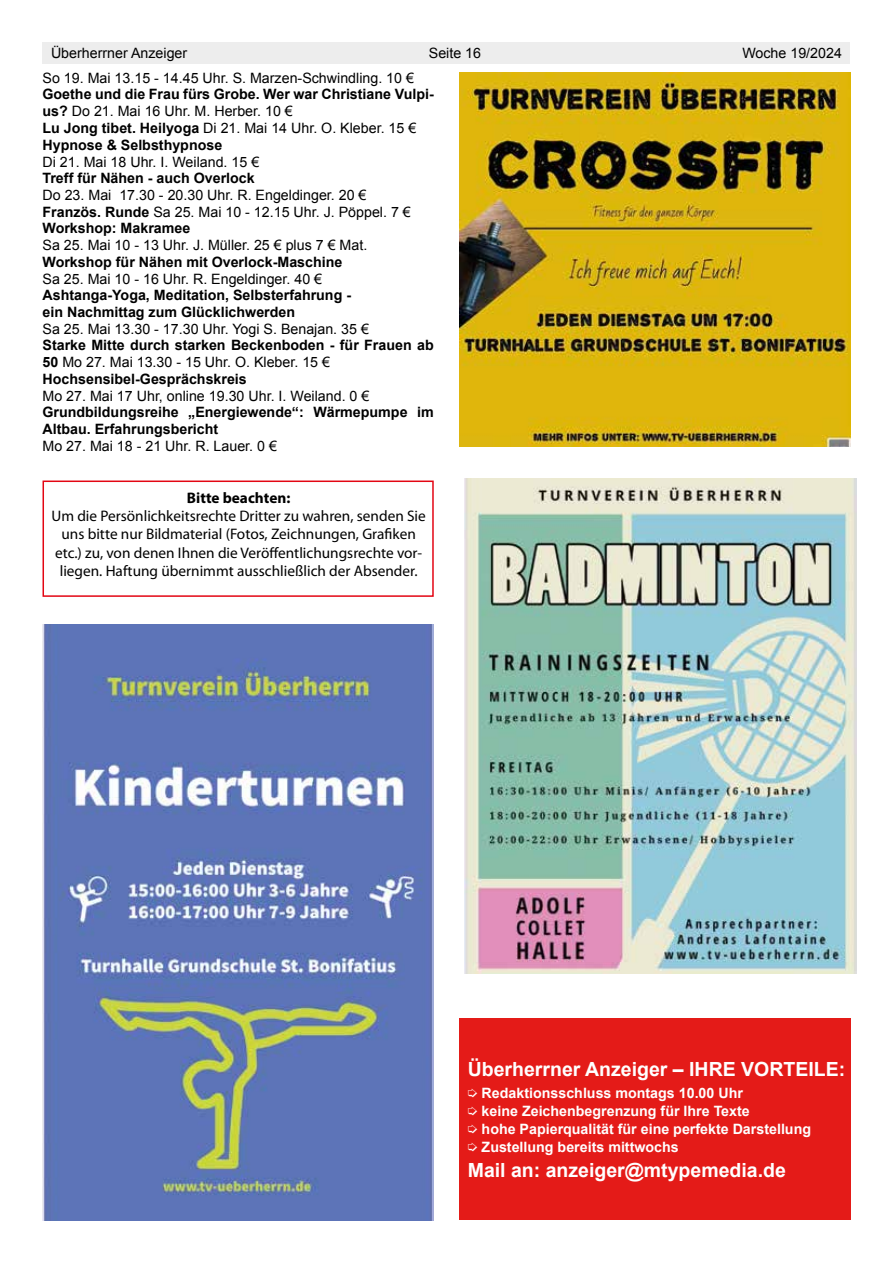
<style>
.page{position:relative;width:893px;height:1263px;background:#fff}
.page>*{position:absolute;margin:0;border:0;box-sizing:border-box;transform-origin:0 0}
.t1{font:700 19.5px "Arial";color:#fff}
.t2{font:15.3px/18.3px "Myriad Pro";color:#000;text-align:center}
.t3{font:700 15.3px "Myriad Pro";color:#000}
.t4{font:700 14.25px/16.8px "Arial";color:#000}
.t5{font:14.25px/16.6px "Arial";color:#000}
.t6{font:700 14.25px/18px "Arial";color:#fff}
.s1{font-weight:400}
.s2{font-weight:700}
</style>
<div class="page">
<div style="left:43px;top:43px;width:807px;height:21px;background:#ededed"></div>
<img style="left:43px;top:625px;width:391px;height:595px">
<img style="left:465px;top:478px;width:391px;height:496px">
<img style="left:459px;top:72px;width:391px;height:374px">
<div style="left:459px;top:1018px;width:391px;height:202px;background:#e41b18"></div>
<div style="left:43px;top:480px;width:391px;height:117px;border:2px solid #e30613"></div>
<p class="t5" style="left:51px;top:45px;width:138px">Überherrner Anzeiger</p>
<p class="t5" style="left:429px;top:45px;width:54px">Seite 16</p>
<p class="t5" style="left:742px;top:45px;width:101px">Woche 19/2024</p>
<p class="t5" style="left:43px;top:69px;width:373px">So 19. Mai 13.15 - 14.45 Uhr. S. Marzen-Schwindling. 10 €</p>
<p class="t4" style="left:43px;top:86px;width:393px">Goethe und die Frau fürs Grobe. Wer war Christiane Vulpi&shy;us? <span class="s1">Do 21. Mai 16 Uhr. M. Herber. 10 €<br></span>Lu Jong tibet. Heilyoga <span class="s1">Di 21. Mai 14 Uhr. O. Kleber. 15 € </span>Hypnose &amp; Selbsthypnose</p>
<p class="t5" style="left:43px;top:153px;width:218px">Di 21. Mai 18 Uhr. I. Weiland. 15 €</p>
<p class="t4" style="left:43px;top:170px;width:214px">Treff für Nähen - auch Overlock</p>
<p class="t5" style="left:43px;top:187px;width:370px">Do 23. Mai 17.30 - 20.30 Uhr. R. Engeldinger. 20 €<br><span class="s2">Französ. Runde</span> Sa 25. Mai 10 - 12.15 Uhr. J. Pöppel. 7 €<br><span class="s2">Workshop: Makramee</span></p>
<p class="t5" style="left:43px;top:237px;width:326px">Sa 25. Mai 10 - 13 Uhr. J. Müller. 25 € plus 7 € Mat.</p>
<p class="t4" style="left:43px;top:254px;width:301px">Workshop für Nähen mit Overlock-Maschine</p>
<p class="t5" style="left:43px;top:271px;width:281px">Sa 25. Mai 10 - 16 Uhr. R. Engeldinger. 40 €</p>
<p class="t4" style="left:43px;top:288px;width:310px">Ashtanga-Yoga, Meditation, Selbsterfahrung - ein Nachmittag zum Glücklichwerden</p>
<p class="t5" style="left:43px;top:321px;width:328px">Sa 25. Mai 13.30 - 17.30 Uhr. Yogi S. Benajan. 35 €</p>
<p class="t4" style="left:43px;top:337px;width:393px">Starke Mitte durch starken Beckenboden - für Frauen ab<br>50 <span class="s1">Mo 27. Mai 13.30 - 15 Uhr. O. Kleber. 15 €<br></span>Hochsensibel-Gesprächskreis</p>
<p class="t5" style="left:43px;top:387px;width:328px">Mo 27. Mai 17 Uhr, online 19.30 Uhr. I. Weiland. 0 €</p>
<p class="t4" style="left:43px;top:404px;width:393px">Grundbildungsreihe „Energiewende“: Wärmepumpe im<br>Altbau. Erfahrungsbericht</p>
<p class="t5" style="left:43px;top:437px;width:236px">Mo 27. Mai 18 - 21 Uhr. R. Lauer. 0 €</p>
<p class="t3" style="left:187px;top:487px;width:105px">Bitte beachten:</p>
<p class="t2" style="left:51px;top:506px;width:376px">Um die Persönlichkeitsrechte Dritter zu wahren, senden Sie uns bitte nur Bildmaterial (Fotos, Zeichnungen, Grafiken etc.) zu, von denen Ihnen die Veröffentlichungsrechte vor&shy;liegen. Haftung übernimmt ausschließlich der Absender.</p>
<h1 class="t1" style="left:468px;top:1056px;width:379px">Überherrner Anzeiger – IHRE VORTEILE:</h1>
<p class="t6" style="left:468px;top:1084px;width:345px">➭ Redaktionsschluss montags 10.00 Uhr<br>➭ keine Zeichenbegrenzung für Ihre Texte<br>➭ hohe Papierqualität für eine perfekte Darstellung ➭ Zustellung bereits mittwochs</p>
<h1 class="t1" style="left:468px;top:1158px;width:320px">Mail an: anzeiger@mtypemedia.de</h1>
</div>
